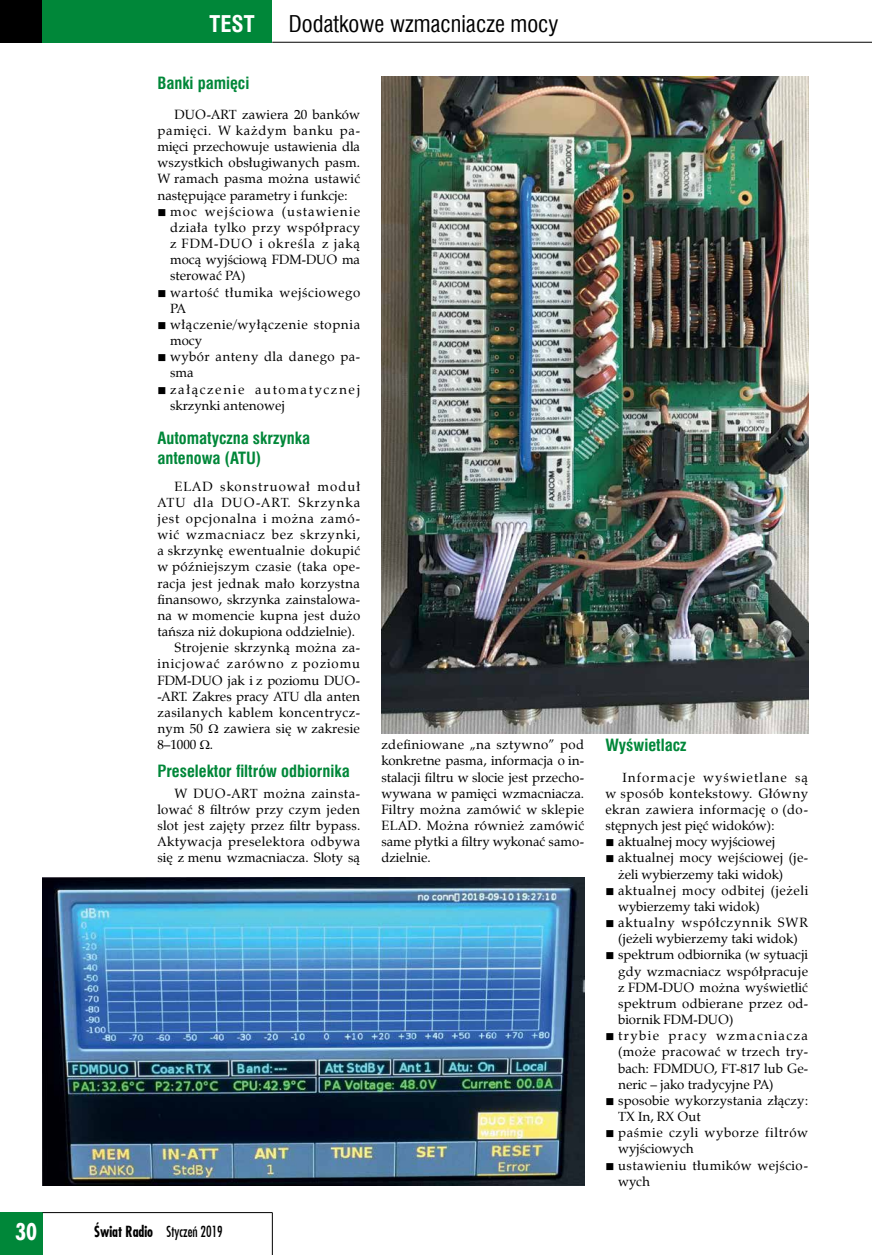
<style>
.page{position:relative;width:872px;height:1255px;background:#fff}
.page>*{position:absolute;margin:0;border:0;box-sizing:border-box;transform-origin:0 0}
.t1{font:22.5px "Swis 721 Cn EU";color:#000}
.t2{font:700 22.5px "Swis 721 Cn EU";color:#fff}
.t3{font:700 22.5px "Fujiyama";color:#fff}
.t4{font:700 16.5px/19.8px "Swis 721 Cn EU";color:#008739}
.t5{font:15px "Fujiyama";color:#000;scale:.9 1}
.t6{font:13.2px/16.2px "Zapf Calligr EU";letter-spacing:.02em;color:#000;text-align:justify}
.t7{font:13.2px/16.2px "Zapf Calligr EU";color:#000;text-align:center}
.t8{font:13.2px/16.2px "Zapf Calligr EU";letter-spacing:.045em;color:#000}
.t9{font:13.2px/16.2px "Zapf Calligr EU";letter-spacing:.04em;color:#000}
.t10{font:13.2px "Zapf Calligr EU";letter-spacing:.075em;color:#000}
.t11{font:13.2px/16.2px "Zapf Calligr EU";letter-spacing:.12em;color:#000}
.t12{font:13.2px/16.2px "Zapf Calligr EU";letter-spacing:.05em;color:#000}
.t13{font:13.2px "Zapf Calligr EU";letter-spacing:.055em;color:#000}
.t14{font:13.2px "Zapf Calligr EU";letter-spacing:.06em;color:#000}
.t15{font:13.2px "Zapf Calligr EU";letter-spacing:.07em;color:#000}
.s1{font-weight:700}
</style>
<div class="page">
<div style="left:0;top:0;width:43px;height:43px;background:#000"></div>
<div style="left:0;top:1212px;width:43px;height:42px;background:#008739"></div>
<div style="left:43px;top:0;width:229px;height:43px;background:#008739"></div>
<hr style="left:272px;top:42px;width:600px;height:1px;background:#000">
<hr style="left:43px;top:1212px;width:229px;height:1px;background:#000">
<hr style="left:272px;top:1212px;width:1px;height:42px;background:#000">
<img style="left:381px;top:76px;width:427px;height:657px">
<img style="left:43px;top:877px;width:541px;height:308px">
<h1 class="t3" style="left:15px;top:1216px;width:24px">30</h1>
<h1 class="t2" style="left:210px;top:10px;width:47px">TEST</h1>
<h1 class="t1" style="left:289px;top:9px;width:271px">Dodatkowe wzmacniacze mocy</h1>
<p class="t4" style="left:157px;top:73px;width:93px">Banki pamięci</p>
<p class="t6" style="left:157px;top:106px;width:204px;text-indent:17px">DUO-ART zawiera 20 banków pamięci. W każdym banku pa&shy;mięci przechowuje ustawienia dla wszystkich obsługiwanych pasm.<br>W ramach pasma można ustawić następujące parametry i funkcje:</p>
<p class="t6" style="left:170px;top:203px;width:191px;text-indent:-13px">■ moc wejściowa (ustawienie działa tylko przy współpracy z FDM-DUO i określa z jaką mocą wyjściową FDM-DUO ma sterować PA)</p>
<p class="t8" style="left:170px;top:284px;width:192px;text-indent:-13px">■ wartość tłumika wejściowego<br>PA</p>
<p class="t8" style="left:170px;top:316px;width:191px;text-indent:-13px">■ włączenie/wyłączenie stopnia mocy</p>
<p class="t6" style="left:170px;top:349px;width:191px;text-indent:-13px">■ wybór anteny dla danego pa&shy;sma</p>
<p class="t11" style="left:170px;top:381px;width:192px;text-indent:-13px">■ załączenie automatycznej skrzynki antenowej</p>
<p class="t4" style="left:157px;top:429px;width:154px">Automatyczna skrzynka antenowa (ATU)</p>
<p class="t10" style="left:174px;top:478px;width:187px">ELAD skonstruował moduł</p>
<p class="t10" style="left:157px;top:494px;width:204px">ATU dla DUO-ART. Skrzynka</p>
<p class="t13" style="left:157px;top:510px;width:204px">jest opcjonalna i można zamó-</p>
<p class="t14" style="left:157px;top:526px;width:204px">wić wzmacniacz bez skrzynki,</p>
<p class="t6" style="left:157px;top:543px;width:204px">a skrzynkę ewentualnie dokupić</p>
<p class="t6" style="left:157px;top:559px;width:204px">w późniejszym czasie (taka ope-</p>
<p class="t6" style="left:157px;top:575px;width:204px">racja jest jednak mało korzystna</p>
<p class="t6" style="left:157px;top:591px;width:204px">finansowo, skrzynka zainstalowa-</p>
<p class="t6" style="left:157px;top:607px;width:204px">na w momencie kupna jest dużo</p>
<p class="t7" style="left:157px;top:623px;width:199px">tańsza niż dokupiona oddzielnie).</p>
<p class="t6" style="left:174px;top:640px;width:187px">Strojenie skrzynką można za-</p>
<p class="t15" style="left:157px;top:655px;width:204px">inicjować zarówno z poziomu</p>
<p class="t7" style="left:157px;top:672px;width:204px">FDM-DUO jak i z poziomu DUO-</p>
<p class="t7" style="left:157px;top:688px;width:204px">-ART. Zakres pracy ATU dla anten</p>
<p class="t6" style="left:157px;top:704px;width:204px">zasilanych kablem koncentrycz-</p>
<p class="t6" style="left:157px;top:720px;width:47px">nym 50</p>
<p class="t6" style="left:224px;top:720px;width:138px">zawiera się w zakresie</p>
<p class="t6" style="left:157px;top:737px;width:57px">8–1000 .</p>
<p class="t4" style="left:157px;top:762px;width:194px">Preselektor filtrów odbiornika</p>
<p class="t6" style="left:157px;top:785px;width:204px;text-indent:17px">W DUO-ART można zainsta&shy;lować 8 filtrów przy czym jeden slot jest zajęty przez filtr bypass.<br>Aktywacja preselektora odbywa się z menu wzmacniacza. Sloty są</p>
<p class="t5" style="left:94px;top:1221px;width:144px"><span class="s1">Świat Radio</span> Styczeń 2019</p>
<p class="t6" style="left:381px;top:737px;width:204px">zdefiniowane „na sztywno” pod konkretne pasma, informacja o in&shy;stalacji filtru w slocie jest przecho&shy;wywana w pamięci wzmacniacza.<br>Filtry można zamówić w sklepie ELAD. Można również zamówić same płytki a filtry wykonać samo&shy;dzielnie.</p>
<p class="t4" style="left:605px;top:735px;width:83px">Wyświetlacz</p>
<p class="t6" style="left:605px;top:769px;width:204px;text-indent:17px">Informacje wyświetlane są w sposób kontekstowy. Główny ekran zawiera informację o (do&shy;stępnych jest pięć widoków):</p>
<p class="t7" style="left:605px;top:833px;width:171px">■ aktualnej mocy wyjściowej</p>
<p class="t6" style="left:618px;top:850px;width:191px;text-indent:-13px">■ aktualnej mocy wejściowej (je&shy;żeli wybierzemy taki widok)</p>
<p class="t9" style="left:618px;top:882px;width:192px;text-indent:-13px">■ aktualnej mocy odbitej (jeżeli wybierzemy taki widok)</p>
<p class="t7" style="left:605px;top:914px;width:204px">■ aktualny współczynnik SWR (jeżeli wybierzemy taki widok)</p>
<p class="t6" style="left:618px;top:947px;width:192px;text-indent:-13px">■ spektrum odbiornika (w sytuacji gdy wzmacniacz współpracuje z FDM-DUO można wyświetlić spektrum odbierane przez od&shy;biornik FDM-DUO)</p>
<p class="t6" style="left:618px;top:1027px;width:191px;text-indent:-13px">■ trybie pracy wzmacniacza (może pracować w trzech try&shy;bach: FDMDUO, FT-817 lub Ge&shy;neric – jako tradycyjne PA)</p>
<p class="t6" style="left:618px;top:1092px;width:192px;text-indent:-13px">■ sposobie wykorzystania złączy:<br>TX In, RX Out</p>
<p class="t12" style="left:618px;top:1124px;width:191px;text-indent:-13px">■ paśmie czyli wyborze filtrów wyjściowych</p>
<p class="t6" style="left:618px;top:1157px;width:191px;text-indent:-13px">■ ustawieniu tłumików wejścio&shy;wych</p>
</div>
